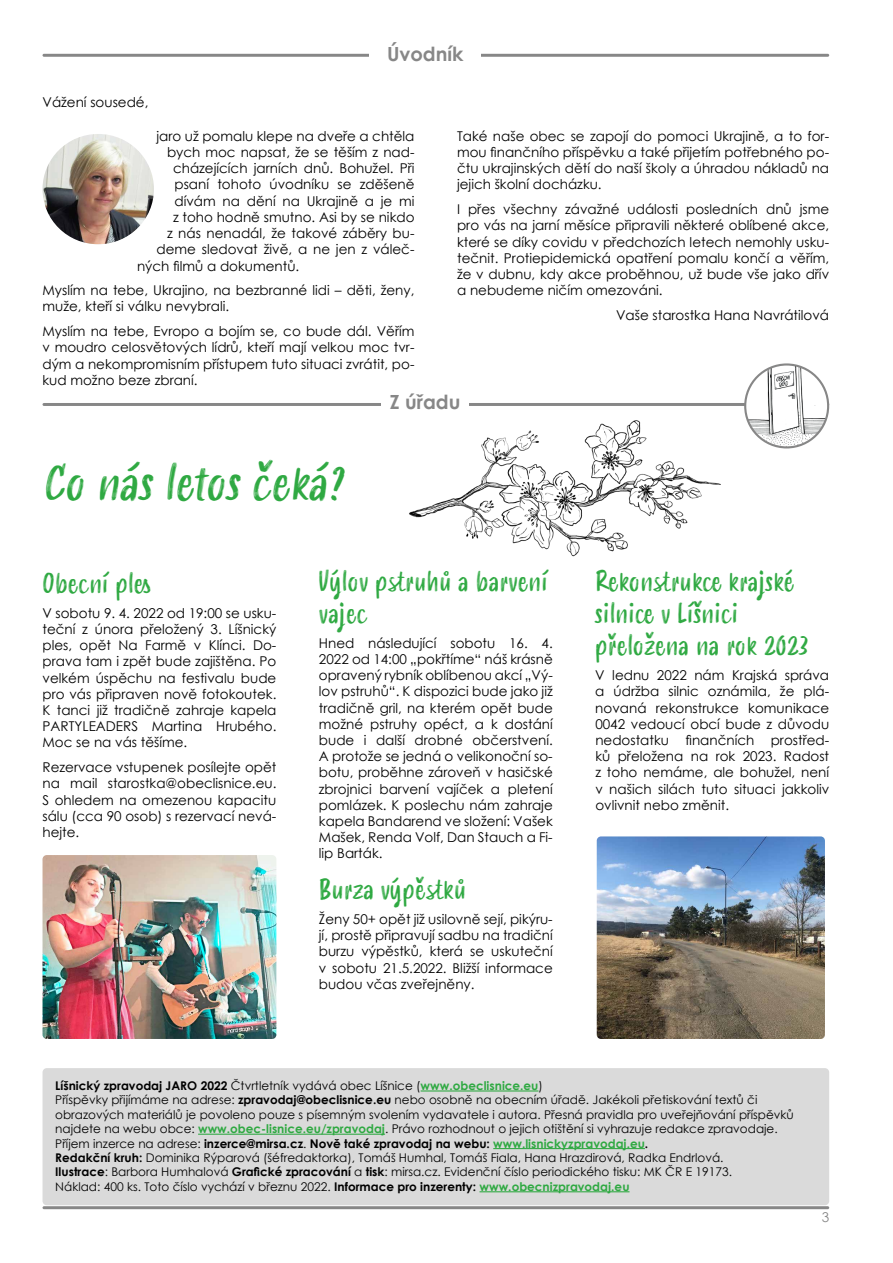
<style>
.page{position:relative;width:893px;height:1263px;background:#fff}
.page>*{position:absolute;margin:0;border:0;box-sizing:border-box;transform-origin:0 0}
.t1{font:italic 48px "Smoothy";color:#2fa942}
.t2{font:27px/32.4px "Smoothy";color:#2fa942}
.t3{font:700 19.5px "Century Gothic";color:#878787}
.t4{font:13.5px/16.2px "Century Gothic";color:#000;text-align:justify}
.t5{font:13.5px "Century Gothic";color:#878787}
.t6{font:12px/14.4px "Century Gothic";color:#000}
.s1{font-weight:700}
.s2{font-weight:700;color:#2fa942}
</style>
<div class="page">
<hr style="left:43px;top:54px;width:786px;height:3px;background:#878787">
<hr style="left:43px;top:1206px;width:786px;height:3px;background:#878787">
<img style="left:43px;top:134px;width:111px;height:110px">
<hr style="left:43px;top:403px;width:786px;height:3px;background:#878787">
<div style="left:381px;top:373px;width:88px;height:45px;background:#fff"></div>
<img style="left:745px;top:364px;width:83px;height:83px;border-radius:41px">
<div style="left:744px;top:363px;width:85px;height:85px;border:2px solid #878787;border-radius:50%"></div>
<div style="left:369px;top:25px;width:112px;height:44px;background:#fff"></div>
<div style="left:43px;top:1068px;width:786px;height:137px;background:#dadada;border-radius:4px"></div>
<hr style="left:421px;top:1090px;width:117px;height:1px;background:#2fa942">
<hr style="left:198px;top:1134px;width:187px;height:1px;background:#2fa942">
<hr style="left:493px;top:1148px;width:152px;height:1px;background:#2fa942">
<hr style="left:479px;top:1191px;width:150px;height:1px;background:#2fa942">
<img style="left:43px;top:855px;width:233px;height:184px">
<img style="left:597px;top:836px;width:228px;height:203px">
<img style="left:409px;top:420px;width:312px;height:137px">
<p class="t4" style="left:43px;top:94px;width:107px">Vážení sousedé,</p>
<h3 class="t3" style="left:387px;top:39px;width:78px">Úvodník</h3>
<p class="t4" style="left:157px;top:128px;width:259px">jaro už pomalu klepe na dveře a chtěla</p>
<p class="t4" style="left:167px;top:144px;width:249px">bych moc napsat, že se těším z nad-</p>
<p class="t4" style="left:173px;top:160px;width:243px">cházejících jarních dnů. Bohužel. Při</p>
<p class="t4" style="left:175px;top:176px;width:242px">psaní tohoto úvodníku se zděšeně</p>
<p class="t4" style="left:175px;top:192px;width:241px">dívám na dění na Ukrajině a je mi</p>
<p class="t4" style="left:173px;top:209px;width:243px">z toho hodně smutno. Asi by se nikdo</p>
<p class="t4" style="left:167px;top:225px;width:249px">z nás nenadál, že takové záběry bu-</p>
<p class="t4" style="left:157px;top:241px;width:259px">deme sledovat živě, a ne jen z váleč-</p>
<p class="t4" style="left:137px;top:257px;width:164px">ných filmů a dokumentů.</p>
<p class="t4" style="left:42px;top:282px;width:374px">Myslím na tebe, Ukrajino, na bezbranné lidi – děti, ženy, muže, kteří si válku nevybrali.</p>
<p class="t4" style="left:42px;top:323px;width:374px">Myslím na tebe, Evropo a bojím se, co bude dál. Věřím v moudro celosvětových lídrů, kteří mají velkou moc tvr&shy;dým a nekompromisním přístupem tuto situaci zvrátit, po&shy;kud možno beze zbraní.</p>
<p class="t4" style="left:457px;top:128px;width:374px">Také naše obec se zapojí do pomoci Ukrajině, a to for&shy;mou finančního příspěvku a také přijetím potřebného po&shy;čtu ukrajinských dětí do naší školy a úhradou nákladů na jejich školní docházku.</p>
<p class="t4" style="left:457px;top:201px;width:374px">I přes všechny závažné události posledních dnů jsme pro vás na jarní měsíce připravili některé oblíbené akce, které se díky covidu v předchozích letech nemohly usku&shy;tečnit. Protiepidemická opatření pomalu končí a věřím, že v dubnu, kdy akce proběhnou, už bude vše jako dřív a nebudeme ničím omezováni.</p>
<p class="t4" style="left:616px;top:307px;width:215px">Vaše starostka Hana Navrátilová</p>
<h1 class="t1" style="left:43px;top:448px;width:303px">Co nás letos čeká?</h1>
<h3 class="t3" style="left:390px;top:387px;width:72px">Z úřadu</h3>
<h2 class="t2" style="left:43px;top:568px;width:110px">Obecní ples</h2>
<p class="t4" style="left:43px;top:605px;width:235px">V sobotu 9. 4. 2022 od 19:00 se usku&shy;teční z února přeložený 3. Líšnický ples, opět Na Farmě v Klínci. Do&shy;prava tam i zpět bude zajištěna. Po velkém úspěchu na festivalu bude pro vás připraven nově fotokoutek.<br>K tanci již tradičně zahraje kapela PARTYLEADERS Martina Hrubého.<br>Moc se na vás těšíme.</p>
<p class="t4" style="left:43px;top:759px;width:235px">Rezervace vstupenek posílejte opět na mail starostka@obeclisnice.eu.<br>S ohledem na omezenou kapacitu sálu (cca 90 osob) s rezervací nevá&shy;hejte.</p>
<h2 class="t2" style="left:319px;top:566px;width:231px">Výlov pstruhů a barvení vajec</h2>
<p class="t4" style="left:319px;top:634px;width:235px">Hned následující sobotu 16. 4.<br>2022 od 14:00 „pokřtíme“ náš krásně opravený rybník oblíbenou akcí „Vý&shy;lov pstruhů“. K dispozici bude jako již tradičně gril, na kterém opět bude možné pstruhy opéct, a k dostání bude i další drobné občerstvení.<br>A protože se jedná o velikonoční so&shy;botu, proběhne zároveň v hasičské zbrojnici barvení vajíček a pletení pomlázek. K poslechu nám zahraje kapela Bandarend ve složení: Vašek Mašek, Renda Volf, Dan Stauch a Fi&shy;lip Barták.</p>
<h2 class="t2" style="left:319px;top:874px;width:149px">Burza výpěstků</h2>
<p class="t4" style="left:319px;top:911px;width:235px">Ženy 50+ opět již usilovně sejí, pikýru&shy;jí, prostě připravují sadbu na tradiční burzu výpěstků, která se uskuteční v sobotu 21.5.2022. Bližší informace budou včas zveřejněny.</p>
<h2 class="t2" style="left:595px;top:566px;width:215px">Rekonstrukce krajské silnice v Líšnici přeložena na rok 2023</h2>
<p class="t4" style="left:595px;top:667px;width:235px">V lednu 2022 nám Krajská správa a údržba silnic oznámila, že plá&shy;novaná rekonstrukce komunikace 0042 vedoucí obcí bude z důvodu nedostatku finančních prostřed&shy;ků přeložena na rok 2023. Radost z toho nemáme, ale bohužel, není v našich silách tuto situaci jakkoliv ovlivnit nebo změnit.</p>
<p class="t6" style="left:55px;top:1078px;width:740px"><span class="s1">Líšnický zpravodaj JARO 2022</span> Čtvrtletník vydává obec Líšnice (<span class="s2">www.obeclisnice.eu</span>)<br>Příspěvky přijímáme na adrese: <span class="s1">zpravodaj@obeclisnice.eu</span> nebo osobně na obecním úřadě. Jakékoli přetiskování textů či obrazových materiálů je povoleno pouze s písemným svolením vydavatele i autora. Přesná pravidla pro uveřejňování příspěvků najdete na webu obce: <span class="s2">www.obec-lisnice.eu/zpravodaj</span>. Právo rozhodnout o jejich otištění si vyhrazuje redakce zpravodaje.<br>Příjem inzerce na adrese: <span class="s1">inzerce@mirsa.cz</span>. <span class="s1">Nově také zpravodaj na webu:</span> <span class="s2">www.lisnickyzpravodaj.eu</span><span class="s1">.<br>Redakční kruh:</span> Dominika Rýparová (šéfredaktorka), Tomáš Humhal, Tomáš Fiala, Hana Hrazdirová, Radka Endrlová.<br><span class="s1">Ilustrace</span>: Barbora Humhalová <span class="s1">Grafické zpracování</span> a <span class="s1">tisk</span>: mirsa.cz. Evidenční číslo periodického tisku: MK ČR E 19173.<br>Náklad: 400 ks. Toto číslo vychází v březnu 2022. <span class="s1">Informace pro inzerenty:</span> <span class="s2">www.obecnizpravodaj.eu</span></p>
<p class="t5" style="left:822px;top:1208px;width:9px">3</p>
</div>
